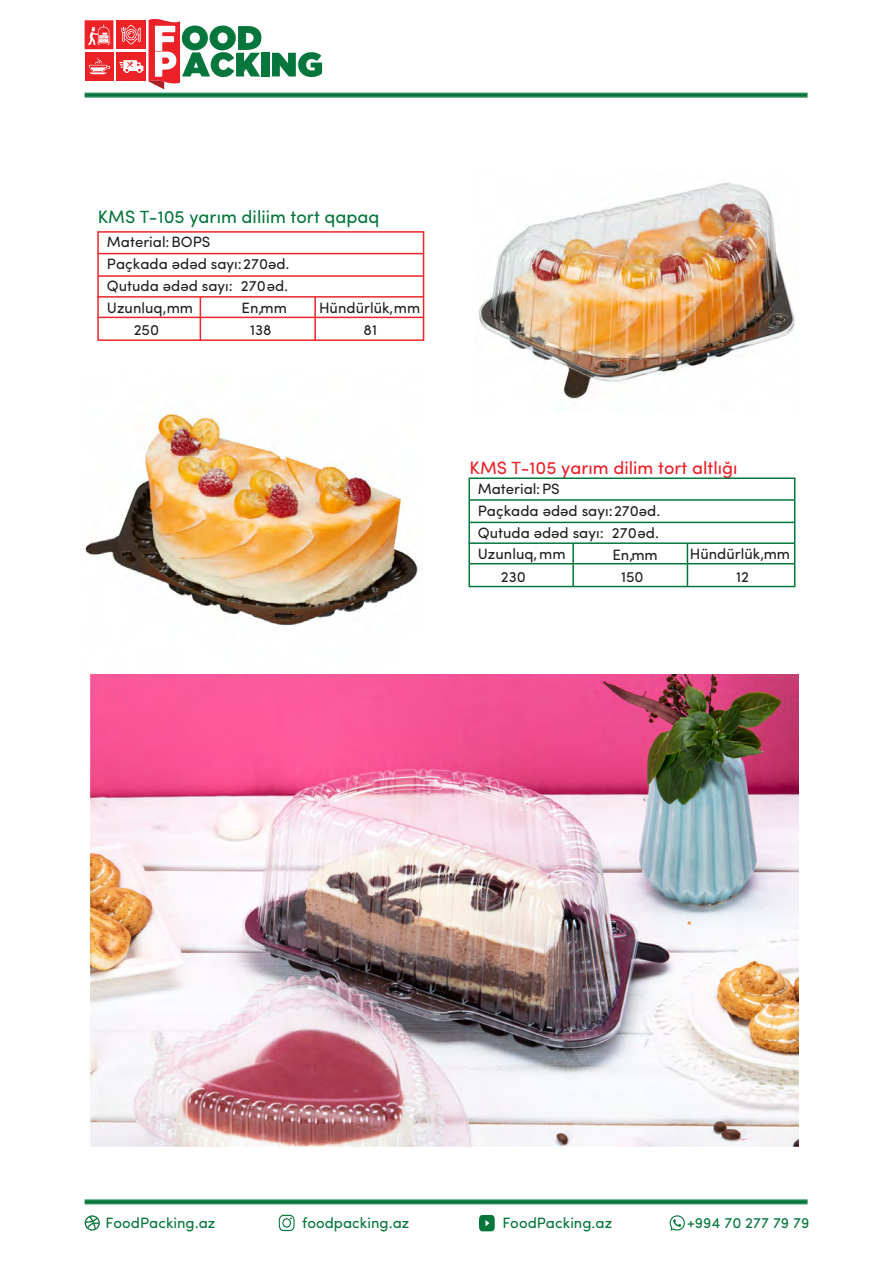
<style>
.page{position:relative;width:893px;height:1263px;background:#fff}
.page>*{position:absolute;margin:0;border:0;box-sizing:border-box;transform-origin:0 0}
.t1{font:18px "Sofia Pro";color:#ec2027}
.t2{font:18px "Sofia Pro";color:#06763c}
.t3{font:15px/21.6px "Sofia Pro";color:#231f20;text-align:center}
.t4{font:15px "Sofia Pro";color:#06763c}
.s1{font-family:"Myriad Pro"}
</style>
<div class="page">
<img style="left:85px;top:414px;width:337px;height:300px">
<img style="left:478px;top:182px;width:317px;height:217px">
<div style="left:468px;top:477px;width:327px;height:110px;border:2px solid #06773d"></div>
<hr style="left:469px;top:499px;width:326px;height:2px;background:#06773d">
<hr style="left:469px;top:522px;width:326px;height:1px;background:#06773d">
<hr style="left:469px;top:542px;width:326px;height:2px;background:#06773d">
<hr style="left:469px;top:563px;width:325px;height:1px;background:#06773d">
<hr style="left:572px;top:543px;width:2px;height:43px;background:#06773d">
<hr style="left:687px;top:543px;width:1px;height:43px;background:#06773d">
<div style="left:97px;top:231px;width:327px;height:110px;border:2px solid #ec2529"></div>
<hr style="left:98px;top:253px;width:326px;height:1px;background:#ec2529">
<hr style="left:98px;top:275px;width:326px;height:2px;background:#ec2529">
<hr style="left:98px;top:296px;width:326px;height:2px;background:#ec2529">
<hr style="left:98px;top:317px;width:325px;height:1px;background:#ec2529">
<hr style="left:200px;top:297px;width:1px;height:43px;background:#ec2529">
<hr style="left:314px;top:297px;width:2px;height:43px;background:#ec2529">
<img style="left:91px;top:675px;width:707px;height:471px">
<svg style="left:85px;top:93px;width:722px;height:4px;background:#167e48"></svg>
<hr style="left:85px;top:97px;width:722px;height:1px;background:#06763c">
<hr style="left:85px;top:1200px;width:722px;height:3px;background:#06763c">
<hr style="left:85px;top:1203px;width:722px;height:1px;background:#06763c">
<div style="left:85px;top:52px;width:29px;height:29px;background:#ed2227"></div>
<div style="left:116px;top:20px;width:30px;height:29px;background:#ed2227"></div>
<div style="left:116px;top:52px;width:30px;height:29px;background:#ed2227"></div>
<svg style="left:272px;top:52px;width:50px;height:26px"></svg>
<div style="left:261px;top:52px;width:8px;height:25px;background:#06763c"></div>
<svg style="left:85px;top:20px;width:28px;height:29px"></svg>
<svg style="left:119px;top:19px;width:143px;height:70px"></svg>
<svg style="left:89px;top:57px;width:21px;height:17px"></svg>
<svg style="left:669px;top:1215px;width:16px;height:16px"></svg>
<svg style="left:85px;top:1215px;width:15px;height:15px"></svg>
<svg style="left:279px;top:1215px;width:16px;height:16px"></svg>
<svg style="left:479px;top:1215px;width:16px;height:16px"></svg>
<p class="t2" style="left:98px;top:204px;width:283px">KMS <span class="s1">Т</span>-105 yarım diliim tort qapaq</p>
<p class="t3" style="left:107px;top:252px;width:184px;text-align:justify">Paçkada ÿdÿd sayı:270ÿd.<br>Qutuda ÿdÿd sayı: 270ÿd.<br>Uzunluq,mm</p>
<p class="t3" style="left:107px;top:230px;width:105px">Material<span class="s1">:</span> BOPS</p>
<p class="t3" style="left:319px;top:296px;width:103px">Hündürlük,mm</p>
<p class="t3" style="left:242px;top:295px;width:47px;line-height:22px">En,mm<br>138</p>
<p class="t3" style="left:134px;top:318px;width:27px">250</p>
<p class="t3" style="left:364px;top:318px;width:15px">81</p>
<p class="t1" style="left:470px;top:454px;width:269px">KMS <span class="s1">Т</span>-105 yarım dilim tort altlığı</p>
<p class="t3" style="left:478px;top:477px;width:184px;text-align:left">Material<span class="s1">:</span> PS<br>Paçkada ÿdÿd sayı:270ÿd.<br>Qutuda ÿdÿd sayı: 270ÿd.<br>Uzunluq,mm</p>
<p class="t3" style="left:690px;top:542px;width:102px">Hündürlük,mm</p>
<p class="t3" style="left:612px;top:542px;width:47px;line-height:22px">En,mm<br>150</p>
<p class="t3" style="left:501px;top:564px;width:27px">230</p>
<p class="t3" style="left:736px;top:564px;width:14px">12</p>
<p class="t4" style="left:106px;top:1212px;width:111px">FoodPacking.az</p>
<p class="t4" style="left:302px;top:1212px;width:109px">foodpacking.az</p>
<p class="t4" style="left:502px;top:1212px;width:111px">FoodPacking.az</p>
<p class="t4" style="left:687px;top:1212px;width:124px">+994 70 277 79 79</p>
</div>
